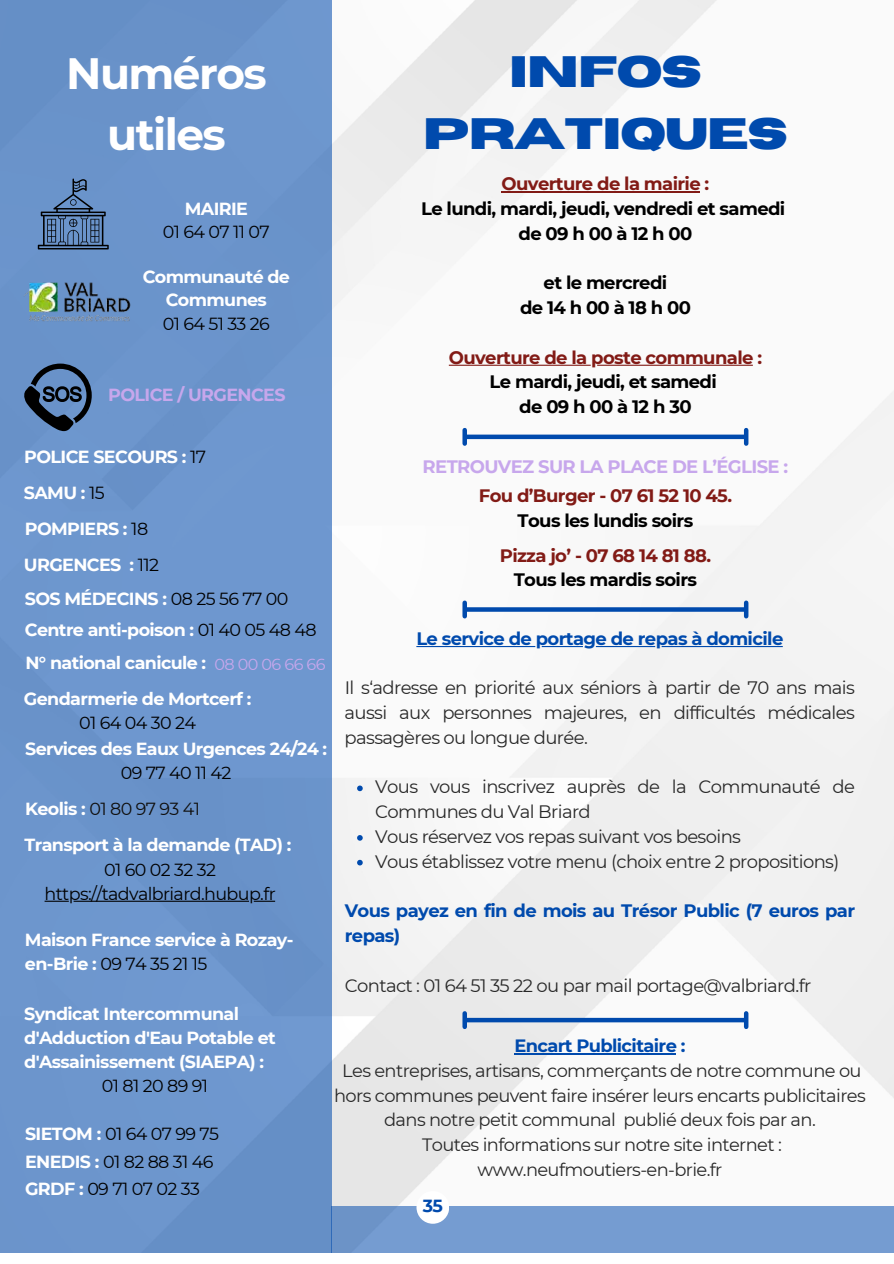
<style>
.page{position:relative;width:894px;height:1264px;background:#fff}
.page>*{position:absolute;margin:0;border:0;box-sizing:border-box;transform-origin:0 0}
.t1{font:700 43.8px/61.3px "Horizon";letter-spacing:-.035em;color:#004aad;text-align:center}
.t2{font:700 43.8px/60.2px "Montserrat";letter-spacing:-.035em;color:#fff;text-align:center}
.t3{font:18px/24.8px "Montserrat";letter-spacing:-.035em;color:#282828;text-align:justify}
.t4{font:700 18px/24.8px "Montserrat";letter-spacing:-.035em;color:#000;text-align:center}
.t5{font:700 18px "Montserrat";letter-spacing:-.035em;color:#821b16}
.t6{font:700 18px/24.8px "Montserrat";letter-spacing:-.035em;color:#004aad}
.t7{font:700 18px "Montserrat";letter-spacing:-.035em;color:#c7a7ec}
.t8{font:17.85px/24.8px "Montserrat";letter-spacing:-.035em;color:#282828;text-align:center}
.t9{font:700 17.85px "Montserrat";letter-spacing:-.035em;color:#004aad}
.t10{font:700 17.55px/36px "Montserrat";letter-spacing:-.035em;color:#fff}
.t11{font:17.55px/27.3px "Montserrat";letter-spacing:-.035em;color:#000}
.t12{font:700 17.55px "Montserrat";letter-spacing:-.035em;color:#c7a7ec}
.t13{font:700 17.55px "Montserrat";color:#004aad}
.t14{font:16.05px "Montserrat";letter-spacing:-.035em;color:#c7a7ec}
.s1{font-weight:400;color:#000}
.s2{font-weight:400;color:#100f0d}
.s3{font-weight:700;color:#fff}
</style>
<div class="page">
<img style="left:331px;top:0;width:562px;height:1206px">
<div style="left:0;top:0;width:331px;height:1252px;background:#6c95cc"></div>
<svg style="left:38px;top:178px;width:71px;height:71px;background:#5475a1"></svg>
<img style="left:14px;top:268px;width:131px;height:67px">
<svg style="left:24px;top:363px;width:68px;height:68px;background:#435e81"></svg>
<hr style="left:501px;top:191px;width:199px;height:1px;background:#821b16">
<hr style="left:597px;top:365px;width:155px;height:1px;background:#821b16">
<hr style="left:448px;top:365px;width:142px;height:1px;background:#821b16">
<svg style="left:254px;top:900px;width:21px;height:1px"></svg>
<hr style="left:74px;top:900px;width:175px;height:1px;background:#000">
<svg style="left:45px;top:900px;width:24px;height:1px"></svg>
<hr style="left:661px;top:646px;width:121px;height:1px;background:#004aad">
<hr style="left:595px;top:646px;width:60px;height:1px;background:#004aad">
<hr style="left:541px;top:646px;width:41px;height:1px;background:#004aad">
<hr style="left:416px;top:646px;width:119px;height:1px;background:#004aad">
<svg style="left:357px;top:785px;width:5px;height:6px"></svg>
<svg style="left:357px;top:835px;width:5px;height:5px"></svg>
<svg style="left:357px;top:859px;width:5px;height:6px"></svg>
<hr style="left:514px;top:1053px;width:162px;height:1px;background:#004aad">
<div style="left:465px;top:434px;width:279px;height:5px;background:#004aad"></div>
<div style="left:462px;top:430px;width:5px;height:13px;background:#004aad"></div>
<div style="left:743px;top:430px;width:5px;height:13px;background:#004aad"></div>
<svg style="left:467px;top:607px;width:276px;height:4px"></svg>
<div style="left:462px;top:602px;width:5px;height:14px;background:#004aad"></div>
<div style="left:743px;top:602px;width:5px;height:14px;background:#004aad"></div>
<div style="left:465px;top:1017px;width:279px;height:5px;background:#004aad"></div>
<div style="left:462px;top:1013px;width:5px;height:13px;background:#004aad"></div>
<div style="left:743px;top:1013px;width:5px;height:13px;background:#004aad"></div>
<svg style="left:331px;top:1206px;width:562px;height:46px;background:#749bd0"></svg>
<div style="left:416px;top:1190px;width:33px;height:33px;background:#fff;border-radius:16px"></div>
<h1 class="t2" style="left:66px;top:42px;width:202px">Numéros utiles</h1>
<h1 class="t1" style="left:422px;top:42px;width:366px">INFOS<br>PRATIQUES</h1>
<p class="t10" style="left:185px;top:189px;width:65px">MAIRIE</p>
<p class="t11" style="left:163px;top:218px;width:108px">01 64 07 11 07</p>
<p class="t10" style="left:143px;top:264px;width:149px;line-height:23.7px;text-align:center">Communauté de<br>Communes</p>
<p class="t11" style="left:163px;top:309px;width:109px">01 64 51 33 26</p>
<p class="t12" style="left:108px;top:382px;width:179px">POLICE / URGENCES</p>
<p class="t5" style="left:501px;top:171px;width:209px">Ouverture de la mairie :</p>
<p class="t4" style="left:421px;top:195px;width:365px">Le lundi, mardi, jeudi, vendredi et samedi de09h00à12h00</p>
<p class="t4" style="left:520px;top:269px;width:172px">et le mercredi de14h00à18h00</p>
<p class="t5" style="left:448px;top:344px;width:314px">Ouverture de la poste communale :</p>
<p class="t4" style="left:489px;top:368px;width:228px">Le mardi, jeudi, et samedi de09h00à12h30</p>
<p class="t10" style="left:24px;top:438px;width:184px">POLICE SECOURS : <span class="s1">17<br></span>SAMU : <span class="s1">15<br></span>POMPIERS : <span class="s1">18<br></span>URGENCES : <span class="s1">112</span></p>
<p class="t10" style="left:25px;top:580px;width:265px">SOS MÉDECINS : <span class="s1">08 25 56 77 00</span></p>
<p class="t10" style="left:25px;top:611px;width:293px">Centre anti-poison : <span class="s1">01 40 05 48 48</span></p>
<p class="t10" style="left:24px;top:643px;width:229px">N° national canicule :<br>Gendarmerie de Mortcerf :</p>
<p class="t11" style="left:79px;top:708px;width:118px">01 64 04 30 24</p>
<p class="t14" style="left:214px;top:653px;width:113px">08 00 06 66 66</p>
<p class="t10" style="left:25px;top:730px;width:303px">Services des Eaux Urgences 24/24 :</p>
<p class="t11" style="left:121px;top:758px;width:112px">09 77 40 11 42</p>
<p class="t10" style="left:25px;top:790px;width:268px">Keolis : <span class="s2">01 80 97 93 41<br></span>Transport à la demande (TAD) :</p>
<p class="t11" style="left:45px;top:856px;width:232px;line-height:24.2px;text-align:center">01 60 02 32 32 https://tadvalbriard.hubup.fr</p>
<p class="t10" style="left:25px;top:926px;width:270px;line-height:24px">Maison France service à Rozay&shy;en-Brie : <span class="s1">09 74 35 21 15</span></p>
<p class="t10" style="left:24px;top:1000px;width:253px;line-height:24px">Syndicat Intercommunal d'Adduction d'Eau Potable et d'Assainissement (SIAEPA) :</p>
<p class="t11" style="left:102px;top:1071px;width:108px">01 81 20 89 91</p>
<p class="t11" style="left:25px;top:1119px;width:195px"><span class="s3">SIETOM :</span> 01 64 07 99 75<br><span class="s3">ENEDIS :</span> 01 82 88 31 46<br><span class="s3">GRDF :</span> 09 71 07 02 33</p>
<p class="t7" style="left:422px;top:453px;width:367px">RETROUVEZ SUR LA PLACE DE L’ÉGLISE :</p>
<p class="t5" style="left:478px;top:482px;width:255px">Fou d’Burger - 07 61 52 10 45.</p>
<p class="t4" style="left:517px;top:507px;width:177px">Tous les lundis soirs</p>
<p class="t5" style="left:499px;top:542px;width:213px">Pizza jo’ - 07 68 14 81 88.</p>
<p class="t4" style="left:513px;top:566px;width:185px">Tous les mardis soirs</p>
<p class="t6" style="left:416px;top:625px;width:368px">Le service de portage de repas à domicile</p>
<p class="t3" style="left:344px;top:675px;width:511px">Il s‘adresse en priorité aux séniors à partir de 70 ans mais aussi aux personnes majeures, en difficultés médicales passagères ou longue durée.</p>
<p class="t3" style="left:375px;top:774px;width:481px;text-align:left">Vous vous inscrivez auprès de la Communauté de Communes du Val Briard<br>Vous réservez vos repas suivant vos besoins<br>Vous établissez votre menu (choix entre 2 propositions)</p>
<p class="t6" style="left:344px;top:897px;width:511px">Vous payez en fin de mois au Trésor Public (7 euros par repas)</p>
<p class="t3" style="left:345px;top:972px;width:468px">Contact : 01 64 51 35 22 ou par mail portage@valbriard.fr</p>
<p class="t9" style="left:514px;top:1032px;width:172px">Encart Publicitaire :</p>
<p class="t8" style="left:334px;top:1057px;width:533px">Les entreprises, artisans, commerçants de notre commune ou hors communes peuvent faire insérer leurs encarts publicitaires dans notre petit communal publié deux fois par an.<br>Toutes informations sur notre site internet : www.neufmoutiers-en-brie.fr</p>
<p class="t13" style="left:422px;top:1192px;width:22px">35</p>
</div>
